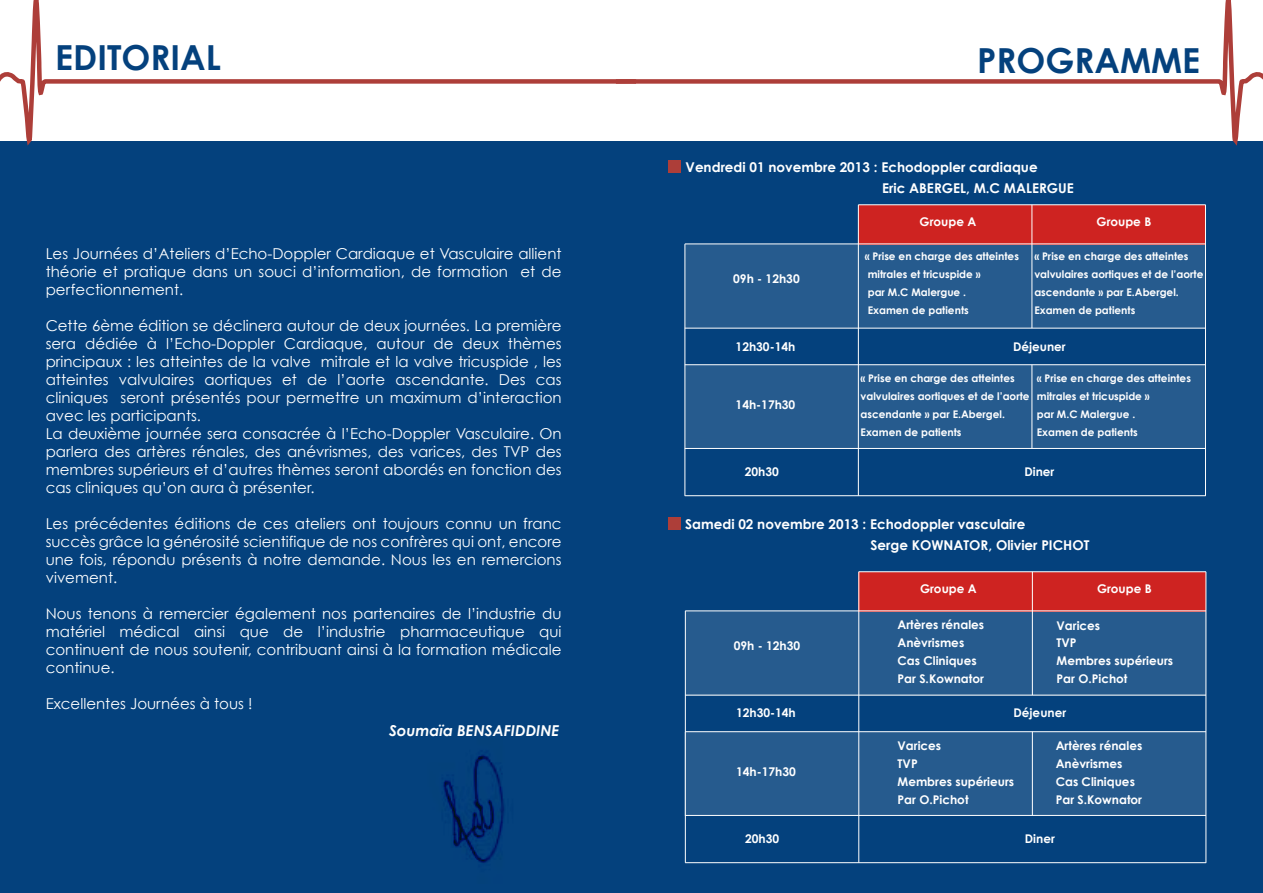
<style>
.page{position:relative;width:1263px;height:893px;background:#fff}
.page>*{position:absolute;margin:0;border:0;box-sizing:border-box;transform-origin:0 0}
.t1{font:700 34.5px "Century Gothic";color:#04417d}
.t2{font:15px/18px "Century Gothic";color:#fff;text-align:justify}
.t3{font:italic 700 15px "Century Gothic";color:#fff}
.t4{font:700 13.5px/21px "Century Gothic";color:#fff}
.t5{font:700 12px/17.9px "Century Gothic";color:#fff}
.t6{font:700 10.5px/17.9px "Century Gothic";color:#fff}
</style>
<div class="page">
<div style="left:607px;top:141px;width:656px;height:752px;background:#04417d"></div>
<div style="left:685px;top:732px;width:521px;height:83px;background:#265b8e"></div>
<div style="left:685px;top:611px;width:521px;height:84px;background:#265b8e"></div>
<div style="left:0;top:141px;width:625px;height:752px;background:#04417d"></div>
<div style="left:859px;top:572px;width:347px;height:39px;background:#ce2321"></div>
<hr style="left:685px;top:611px;width:1px;height:252px;background:#fff">
<hr style="left:685px;top:815px;width:521px;height:1px;background:#fff">
<hr style="left:685px;top:862px;width:521px;height:1px;background:#fff">
<hr style="left:1206px;top:572px;width:1px;height:291px;background:#fff">
<hr style="left:859px;top:571px;width:347px;height:1px;background:#fff">
<hr style="left:685px;top:611px;width:521px;height:1px;background:#fff">
<hr style="left:685px;top:695px;width:521px;height:1px;background:#fff">
<hr style="left:685px;top:731px;width:521px;height:1px;background:#fff">
<hr style="left:858px;top:572px;width:1px;height:291px;background:#fff">
<hr style="left:1032px;top:572px;width:1px;height:123px;background:#fff">
<hr style="left:1032px;top:732px;width:1px;height:83px;background:#fff">
<svg style="left:641px;top:0;width:622px;height:276px"></svg>
<svg style="left:0;top:0;width:641px;height:146px"></svg>
<div style="left:668px;top:161px;width:12px;height:12px;background:#ad3e39"></div>
<div style="left:668px;top:518px;width:12px;height:12px;background:#ad3e39"></div>
<img style="left:443px;top:754px;width:62px;height:109px">
<div style="left:685px;top:244px;width:520px;height:84px;background:#265b8e"></div>
<div style="left:685px;top:365px;width:520px;height:83px;background:#265b8e"></div>
<div style="left:858px;top:205px;width:347px;height:39px;background:#ce2321"></div>
<hr style="left:685px;top:244px;width:1px;height:252px;background:#fff">
<hr style="left:685px;top:448px;width:520px;height:1px;background:#fff">
<hr style="left:685px;top:495px;width:521px;height:1px;background:#fff">
<hr style="left:1205px;top:205px;width:1px;height:291px;background:#fff">
<hr style="left:858px;top:205px;width:347px;height:1px;background:#fff">
<hr style="left:685px;top:244px;width:520px;height:1px;background:#fff">
<hr style="left:685px;top:328px;width:520px;height:1px;background:#fff">
<hr style="left:685px;top:364px;width:520px;height:1px;background:#fff">
<hr style="left:858px;top:205px;width:1px;height:291px;background:#fff">
<hr style="left:1032px;top:205px;width:1px;height:123px;background:#fff">
<hr style="left:1032px;top:365px;width:1px;height:83px;background:#fff">
<h1 class="t1" style="left:55px;top:36px;width:167px">EDITORIAL</h1>
<p class="t2" style="left:46px;top:244px;width:517px">Les Journées d’Ateliers d’Echo-Doppler Cardiaque et Vasculaire allient théorie et pratique dans un souci d’information, de formation et de perfectionnement.</p>
<p class="t2" style="left:46px;top:316px;width:517px;text-align:left">Cette 6ème édition se déclinera autour de deux journées. La première sera dédiée à l’Echo-Doppler Cardiaque, autour de deux thèmes principaux : les atteintes de la valve mitrale et la valve tricuspide , les atteintes valvulaires aortiques et de l’aorte ascendante. Des cas cliniques seront présentés pour permettre un maximum d’interaction avec les participants.<br>La deuxième journée sera consacrée à l’Echo-Doppler Vasculaire. On parlera des artères rénales, des anévrismes, des varices, des TVP des membres supérieurs et d’autres thèmes seront abordés en fonction des cas cliniques qu’on aura à présenter.</p>
<p class="t2" style="left:46px;top:514px;width:517px">Les précédentes éditions de ces ateliers ont toujours connu un franc succès grâce la générosité scientifique de nos confrères qui ont, encore une fois, répondu présents à notre demande. Nous les en remercions vivement.</p>
<p class="t2" style="left:46px;top:604px;width:517px">Nous tenons à remercier également nos partenaires de l’industrie du matériel médical ainsi que de l’industrie pharmaceutique qui continuent de nous soutenir, contribuant ainsi à la formation médicale continue.</p>
<p class="t2" style="left:46px;top:694px;width:208px">Excellentes Journées à tous !</p>
<p class="t3" style="left:389px;top:721px;width:172px">Soumaïa BENSAFIDDINE</p>
<h1 class="t1" style="left:977px;top:39px;width:224px">PROGRAMME</h1>
<p class="t4" style="left:882px;top:156px;width:193px;text-indent:-197px">Vendredi 01 novembre 2013 : Echodoppler cardiaque<br>Eric ABERGEL, M.C MALERGUE</p>
<p class="t5" style="left:733px;top:269px;width:68px">09h - 12h30</p>
<p class="t5" style="left:920px;top:213px;width:58px">Groupe A</p>
<p class="t5" style="left:1096px;top:213px;width:56px">Groupe B</p>
<p class="t6" style="left:865px;top:247px;width:156px">« Prise en charge des atteintes mitrales et tricuspide »<br>par M.C Malergue .<br>Examen de patients</p>
<p class="t6" style="left:1034px;top:247px;width:171px">« Prise en charge des atteintes valvulaires aortiques et de l’aorte ascendante » par E.Abergel.<br>Examen de patients</p>
<p class="t5" style="left:736px;top:337px;width:61px">12h30-14h</p>
<p class="t5" style="left:1013px;top:337px;width:54px">Déjeuner</p>
<p class="t5" style="left:736px;top:396px;width:61px">14h-17h30</p>
<p class="t6" style="left:860px;top:369px;width:171px">« Prise en charge des atteintes valvulaires aortiques et de l’aorte ascendante » par E.Abergel.<br>Examen de patients</p>
<p class="t6" style="left:1037px;top:369px;width:156px">« Prise en charge des atteintes mitrales et tricuspide »<br>par M.C Malergue .<br>Examen de patients</p>
<p class="t5" style="left:745px;top:462px;width:36px">20h30</p>
<p class="t5" style="left:1024px;top:462px;width:32px">Diner</p>
<p class="t4" style="left:870px;top:513px;width:220px;text-indent:-185px">Samedi 02 novembre 2013 : Echodoppler vasculaire<br>Serge KOWNATOR, Olivier PICHOT</p>
<p class="t5" style="left:734px;top:636px;width:68px">09h - 12h30</p>
<p class="t5" style="left:920px;top:580px;width:58px">Groupe A</p>
<p class="t5" style="left:1097px;top:580px;width:56px">Groupe B</p>
<p class="t5" style="left:897px;top:616px;width:88px">Artères rénales<br>Anèvrismes<br>Cas Cliniques<br>Par S.Kownator</p>
<p class="t5" style="left:1056px;top:616px;width:118px">Varices<br>TVP<br>Membres supérieurs<br>Par O.Pichot</p>
<p class="t5" style="left:736px;top:704px;width:61px">12h30-14h</p>
<p class="t5" style="left:1013px;top:704px;width:54px">Déjeuner</p>
<p class="t5" style="left:736px;top:763px;width:61px">14h-17h30</p>
<p class="t5" style="left:897px;top:737px;width:118px">Varices<br>TVP<br>Membres supérieurs<br>Par O.Pichot</p>
<p class="t5" style="left:1056px;top:737px;width:88px">Artères rénales<br>Anèvrismes<br>Cas Cliniques<br>Par S.Kownator</p>
<p class="t5" style="left:745px;top:829px;width:36px">20h30</p>
<p class="t5" style="left:1025px;top:829px;width:32px">Diner</p>
</div>
